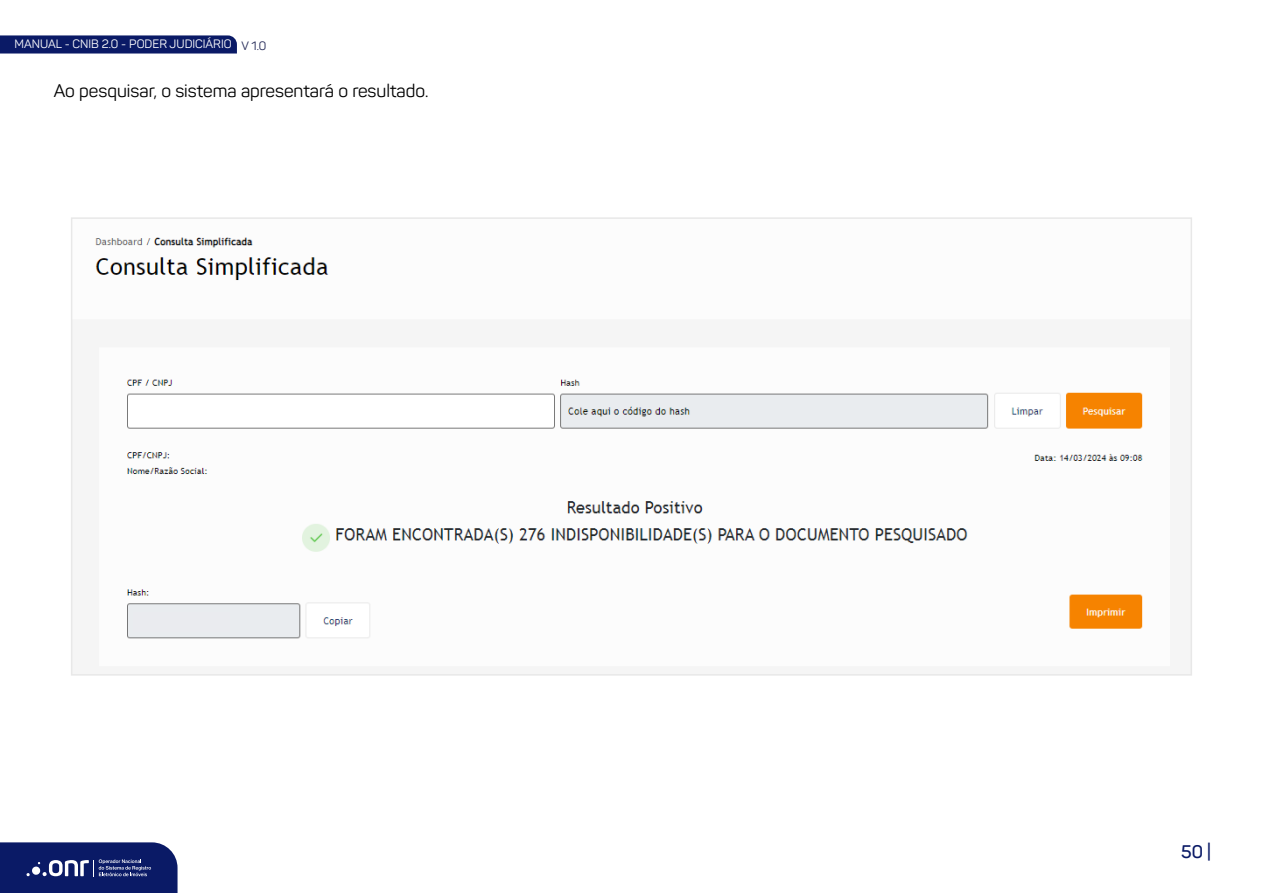
<style>
.page{position:relative;width:1263px;height:893px;background:#fff}
.page>*{position:absolute;margin:0;border:0;box-sizing:border-box;transform-origin:0 0}
.t1{font:18px "Panton";color:#000}
.t2{font:600 18px "Panton";color:#0a1a66}
.t3{font:12px "Panton";color:#fff}
.s1{color:#242a57}
</style>
<div class="page">
<svg style="left:0;top:35px;width:237px;height:19px;background:#17266e"></svg>
<svg style="left:0;top:842px;width:178px;height:51px;background:#1f2d73"></svg>
<img style="left:95px;top:237px;width:1048px;height:402px">
<div style="left:133px;top:402px;width:96px;height:20px;background:#fff"></div>
<div style="left:171px;top:445px;width:96px;height:20px;background:#fcfcfc"></div>
<div style="left:210px;top:461px;width:96px;height:20px;background:#fcfcfc"></div>
<div style="left:133px;top:612px;width:96px;height:20px;background:#eaebef"></div>
<p class="t3" style="left:15px;top:37px;width:253px">MANUAL - CNIB 2.0 - PODER JUDICIÁRIO <span class="s1">V 1.0</span></p>
<p class="t1" style="left:54px;top:79px;width:376px">Ao pesquisar, o sistema apresentará o resultado.</p>
<p class="t2" style="left:1181px;top:841px;width:31px">50 |</p>
</div>
